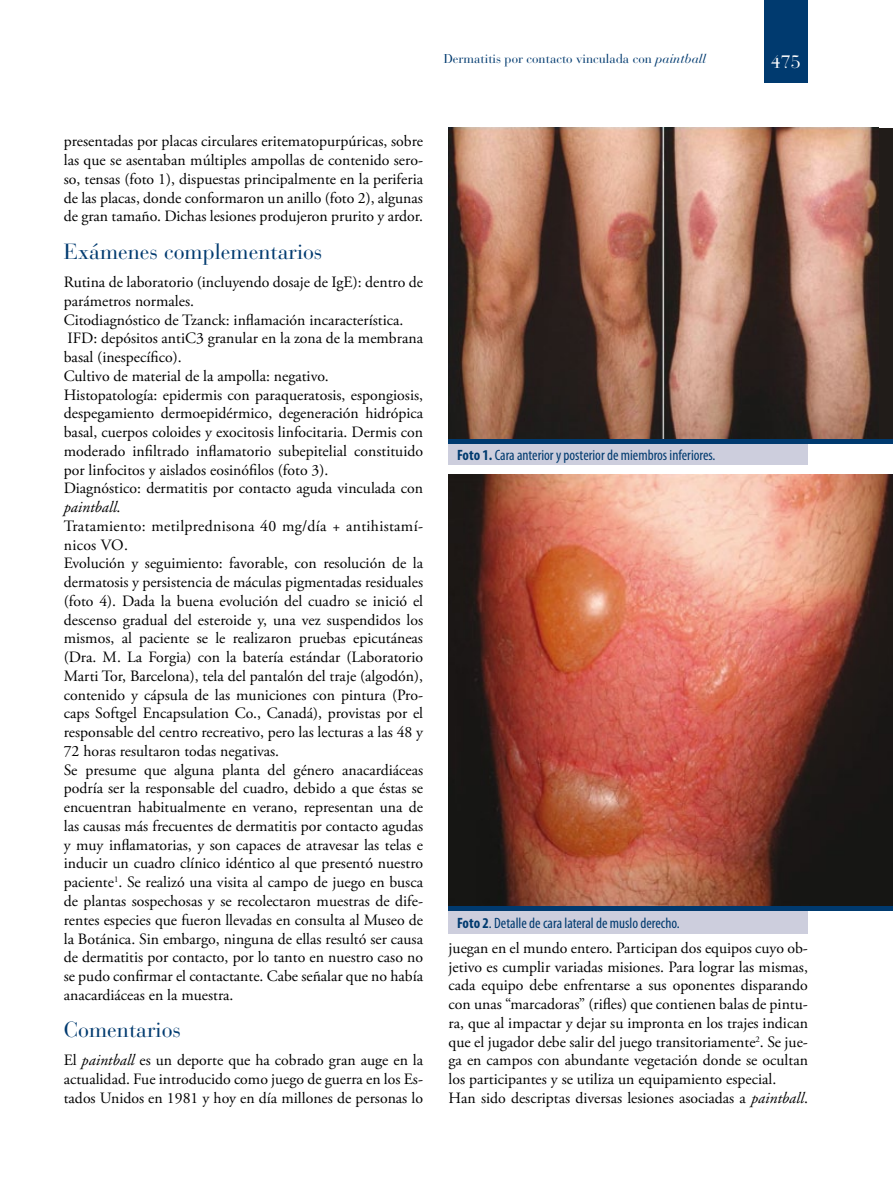
<style>
.page{position:relative;width:893px;height:1191px;background:#fff}
.page>*{position:absolute;margin:0;border:0;box-sizing:border-box;transform-origin:0 0}
.t1{font:21.75px "Bauer Bodoni";color:#003a6f}
.t2{font:18px "Bauer Bodoni";color:#fff}
.t3{font:15.75px/18.8px "Adobe Garamond Pro";color:#000}
.t4{font:italic 15.75px "Adobe Garamond";color:#000}
.t5{font:condensed 15px "Myriad Pro";color:#003a6f}
.t6{font:12.75px "Bauer Bodoni";color:#003a6f}
.s1{font-style:italic}
.s2{font-family:"Adobe Garamond Pro";font-style:normal}
.s3{font-family:"Adobe Garamond";font-style:italic}
.s4{font-weight:700}
</style>
<div class="page">
<div style="left:764px;top:0;width:44px;height:82px;background:#003a6f"></div>
<div style="left:449px;top:128px;width:444px;height:311px;background:#211c19"></div>
<img style="left:450px;top:128px;width:428px;height:311px">
<img style="left:449px;top:474px;width:444px;height:432px">
<div style="left:449px;top:443px;width:359px;height:22px;background:#cdcedd"></div>
<div style="left:449px;top:910px;width:359px;height:24px;background:#cdcedd"></div>
<hr style="left:449px;top:439px;width:444px;height:4px;background:#003a6f">
<hr style="left:449px;top:906px;width:444px;height:4px;background:#003a6f">
<p class="t6" style="left:444px;top:51px;width:264px">Dermatitis por contacto vinculada con <span class="s1">paintball</span></p>
<p class="t2" style="left:771px;top:51px;width:32px">475</p>
<p class="t3" style="left:64px;top:133px;width:361px;text-align:justify">presentadas por placas circulares eritematopurpúricas, sobre las que se asentaban múltiples ampollas de contenido sero&shy;so, tensas (foto 1), dispuestas principalmente en la periferia de las placas, donde conformaron un anillo (foto 2), algunas de gran tamaño. Dichas lesiones produjeron prurito y ardor.</p>
<h1 class="t1" style="left:64px;top:238px;width:260px">Exámenes complementarios</h1>
<p class="t3" style="left:64px;top:273px;width:361px">Rutina de laboratorio (incluyendo dosaje de IgE): dentro de parámetros normales.<br>Citodiagnóstico de Tzanck: inflamación incaracterística.<br>IFD: depósitos antiC3 granular en la zona de la membrana basal (inespecífico).<br>Cultivo de material de la ampolla: negativo.<br>Histopatología: epidermis con paraqueratosis, espongiosis, despegamiento dermoepidérmico, degeneración hidrópica basal, cuerpos coloides y exocitosis linfocitaria. Dermis con moderado infiltrado inflamatorio subepitelial constituido por linfocitos y aislados eosinófilos (foto 3).<br>Diagnóstico: dermatitis por contacto aguda vinculada con</p>
<p class="t4" style="left:64px;top:498px;width:58px">paintball<span class="s2">.</span></p>
<p class="t3" style="left:64px;top:517px;width:361px">Tratamiento: metilprednisona 40 mg/día + antihistamí&shy;nicos VO.<br>Evolución y seguimiento: favorable, con resolución de la dermatosis y persistencia de máculas pigmentadas residuales (foto 4). Dada la buena evolución del cuadro se inició el descenso gradual del esteroide y, una vez suspendidos los mismos, al paciente se le realizaron pruebas epicutáneas (Dra. M. La Forgia) con la batería estándar (Laboratorio Marti Tor, Barcelona), tela del pantalón del traje (algodón), contenido y cápsula de las municiones con pintura (Pro&shy;caps Softgel Encapsulation Co., Canadá), provistas por el responsable del centro recreativo, pero las lecturas a las 48 y 72 horas resultaron todas negativas.<br>Se presume que alguna planta del género anacardiáceas podría ser la responsable del cuadro, debido a que éstas se encuentran habitualmente en verano, representan una de las causas más frecuentes de dermatitis por contacto agudas y muy inflamatorias, y son capaces de atravesar las telas e inducir un cuadro clínico idéntico al que presentó nuestro paciente<sup>1</sup>. Se realizó una visita al campo de juego en busca de plantas sospechosas y se recolectaron muestras de dife&shy;rentes especies que fueron llevadas en consulta al Museo de la Botánica. Sin embargo, ninguna de ellas resultó ser causa de dermatitis por contacto, por lo tanto en nuestro caso no se pudo confirmar el contactante. Cabe señalar que no había anacardiáceas en la muestra.</p>
<h1 class="t1" style="left:64px;top:1016px;width:119px">Comentarios</h1>
<p class="t3" style="left:64px;top:1051px;width:361px;text-align:justify">El <span class="s3">paintball</span> es un deporte que ha cobrado gran auge en la actualidad. Fue introducido como juego de guerra en los Es&shy;tados Unidos en 1981 y hoy en día millones de personas lo</p>
<p class="t5" style="left:457px;top:446px;width:260px"><span class="s4">Foto 1.</span> Cara anterior y posterior de miembros inferiores.</p>
<p class="t5" style="left:457px;top:914px;width:224px"><span class="s4">Foto 2</span>. Detalle de cara lateral de muslo derecho.</p>
<p class="t3" style="left:449px;top:939px;width:361px">juegan en el mundo entero. Participan dos equipos cuyo ob&shy;jetivo es cumplir variadas misiones. Para lograr las mismas, cada equipo debe enfrentarse a sus oponentes disparando con unas “marcadoras” (rifles) que contienen balas de pintu&shy;ra, que al impactar y dejar su impronta en los trajes indican que el jugador debe salir del juego transitoriamente<sup>2</sup>. Se jue&shy;ga en campos con abundante vegetación donde se ocultan los participantes y se utiliza un equipamiento especial.<br>Han sido descriptas diversas lesiones asociadas a <span class="s3">paintball</span>.</p>
</div>
